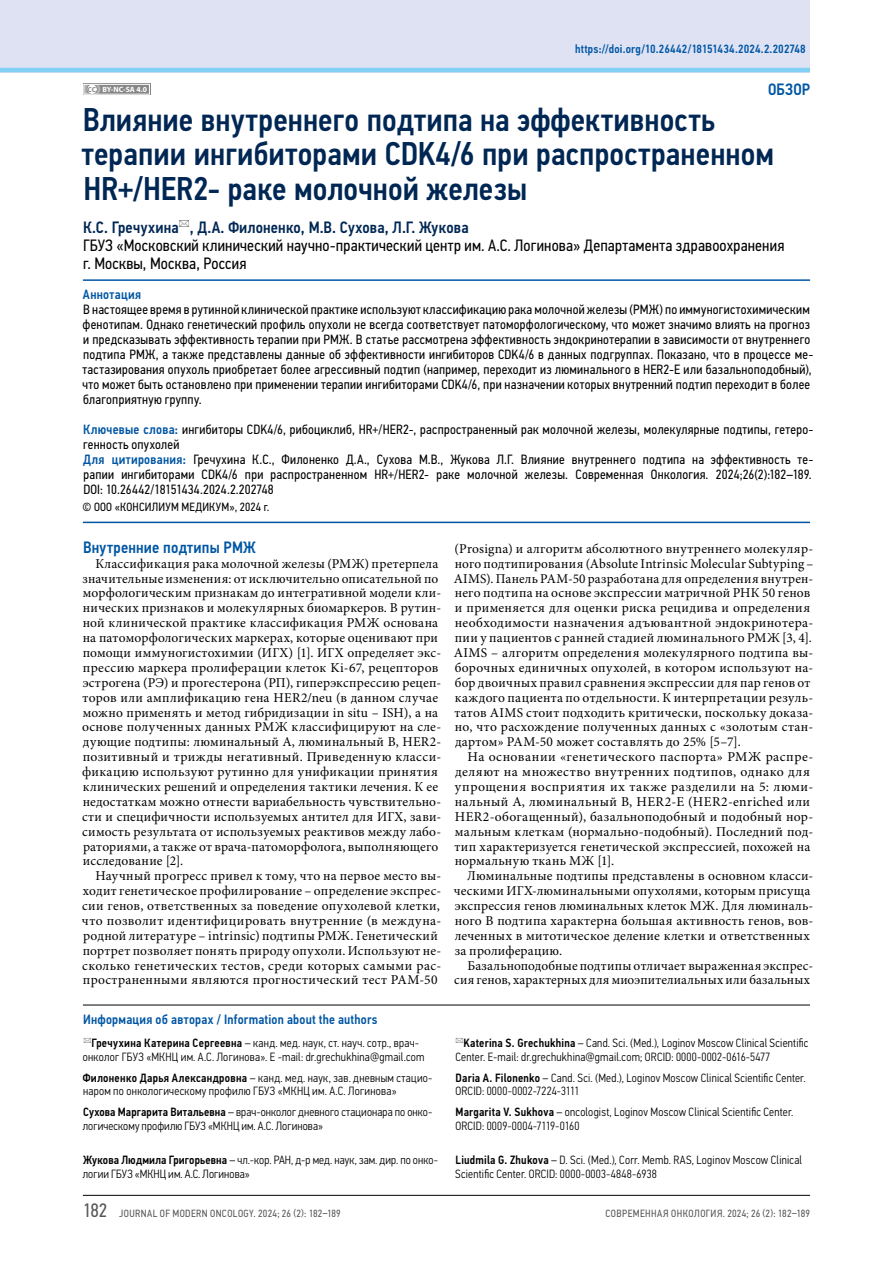
<style>
.page{position:relative;width:893px;height:1263px;background:#fff}
.page>*{position:absolute;margin:0;border:0;box-sizing:border-box;transform-origin:0 0}
.t1{font:500 33px/34.5px "Eco Vector Cond";letter-spacing:.005em;color:#002754}
.t2{font:16.5px/18px "Eco Vector Cond";letter-spacing:.01em;color:#000}
.t3{font:500 16.5px "Eco Vector Cond";letter-spacing:.01em;color:#002754}
.t4{font:500 16.5px "Eco Vector Cond";letter-spacing:.01em;color:#0056a4}
.t5{font:13.5px/14.9px "Minion Pro";letter-spacing:.02em;color:#000}
.t6{font:13.5px/15px "Eco Vector Cond";letter-spacing:.02em;color:#000}
.t7{font:500 13.5px "Eco Vector Cond";letter-spacing:.02em;color:#0056a4}
.t8{font:300 12px/13.5px "Eco Vector Cond";letter-spacing:.02em;color:#000}
.t9{font:500 12px "Eco Vector Cond";letter-spacing:.015em;color:#0056a4}
.t10{font:12px "Eco Vector Cond";letter-spacing:.02em;color:#000}
.t11{font:10.5px "Eco Vector Cond";letter-spacing:.04em;color:#575756}
.t12{font:700 7.65px "Myriad Pro";color:#fff}
.s1{font-size:7.2px;color:#878787}
.s2{font-weight:500;color:#0056a4}
.s3{font-weight:500}
.s4{font-size:19.5px}
</style>
<div class="page">
<div style="left:0;top:0;width:810px;height:72px;background:#dee2f3"></div>
<div style="left:83px;top:84px;width:67px;height:11px;background:#878787"></div>
<svg style="left:85px;top:86px;width:3px;height:7px"></svg>
<div style="left:91px;top:84px;width:10px;height:10px;background:#b3b2b2;border-radius:50%"></div>
<div style="left:87px;top:84px;width:10px;height:10px;background:#fff;border-radius:50%"></div>
<div style="left:87px;top:84px;width:11px;height:11px;border:1px solid #878787;border-radius:50%"></div>
<div style="left:83px;top:84px;width:67px;height:11px;border:1px solid #fff"></div>
<hr style="left:0;top:68px;width:810px;height:4px;background:#83d0f5">
<hr style="left:83px;top:1195px;width:727px;height:1px;background:#000">
<hr style="left:83px;top:279px;width:727px;height:2px;background:#0056a4">
<hr style="left:83px;top:522px;width:727px;height:1px;background:#0056a4">
<hr style="left:83px;top:1005px;width:355px;height:1px;background:#000">
<svg style="left:438px;top:1005px;width:17px;height:1px"></svg>
<hr style="left:455px;top:1005px;width:355px;height:1px;background:#000">
<p class="t12" style="left:88px;top:84px;width:61px"><span class="s1">CC</span> BY-NC-SA 4.0</p>
<p class="t9" style="left:575px;top:42px;width:232px">https://doi.org/10.26442/18151434.2024.2.202748</p>
<p class="t4" style="left:768px;top:79px;width:44px">ОБЗОР</p>
<h1 class="t1" style="left:82px;top:102px;width:694px">Влияние внутреннего подтипа на эффективность терапии ингибиторами CDK4/6 при распространенном<br>HR+/HER2- раке молочной железы</h1>
<p class="t3" style="left:83px;top:217px;width:387px">К.С. Гречухина , Д.А. Филоненко, М.В. Сухова, Л.Г. Жукова</p>
<p class="t2" style="left:83px;top:236px;width:703px">ГБУЗ «Московский клинический научно-практический центр им. А.С. Логинова» Департамента здравоохранения г. Москвы, Москва, Россия</p>
<p class="t7" style="left:83px;top:286px;width:60px">Аннотация</p>
<p class="t6" style="left:82px;top:302px;width:732px">В настоящее время в рутинной клинической практике используют классификацию рака молочной железы (РМЖ) по иммуногистохимическим фенотипам. Однако генетический профиль опухоли не всегда соответствует патоморфологическому, что может значимо влиять на прогноз и предсказывать эффективность терапии при РМЖ. В статье рассмотрена эффективность эндокринотерапии в зависимости от внутреннего подтипа РМЖ, а также представлены данные об эффективности ингибиторов CDK4/6 в данных подгруппах. Показано, что в процессе ме&shy;тастазирования опухоль приобретает более агрессивный подтип (например, переходит из люминального в HER2-E или базальноподобный), что может быть остановлено при применении терапии ингибиторами CDK4/6, при назначении которых внутренний подтип переходит в более благоприятную группу.</p>
<p class="t6" style="left:83px;top:422px;width:732px"><span class="s2">Ключевые слова:</span> ингибиторы CDK4/6, рибоциклиб, HR+/HER2-, распространенный рак молочной железы, молекулярные подтипы, гетеро&shy;генность опухолей<br><span class="s2">Для цитирования:</span> Гречухина К.С., Филоненко Д.А., Сухова М.В., Жукова Л.Г. Влияние внутреннего подтипа на эффективность те&shy;рапии ингибиторами CDK4/6 при распространенном HR+/HER2- раке молочной железы. Современная Онкология. 2024;26(2):182–189.<br>DOI: 10.26442/18151434.2024.2.202748</p>
<p class="t10" style="left:83px;top:500px;width:188px">© ООО «КОНСИЛИУМ МЕДИКУМ», 2024 г.</p>
<p class="t4" style="left:83px;top:537px;width:174px">Внутренние подтипы РМЖ</p>
<p class="t5" style="left:82px;top:556px;width:361px;text-indent:13px">Классификация рака молочной железы (РМЖ) претерпела значительные изменения: от исключительно описательной по морфологическим признакам до интегративной модели кли&shy;нических признаков и молекулярных биомаркеров. В рутин&shy;ной клинической практике классификация РМЖ основана на патоморфологических маркерах, которые оценивают при помощи иммуногистохимии (ИГХ) [1]. ИГХ определяет экс&shy;прессию маркера пролиферации клеток Ki-67, рецепторов эстрогена (РЭ) и прогестерона (РП), гиперэкспрессию рецеп&shy;торов или амплификацию гена HER2/neu (в данном случае можно применять и метод гибридизации in situ – ISH), а на основе полученных данных РМЖ классифицируют на сле&shy;дующие подтипы: люминальный А, люминальный В, HER2- позитивный и трижды негативный. Приведенную класси&shy;фикацию используют рутинно для унификации принятия клинических решений и определения тактики лечения. К ее недостаткам можно отнести вариабельность чувствительно&shy;сти и специфичности используемых антител для ИГХ, зави&shy;симость результата от используемых реактивов между лабо&shy;раториями, а также от врача-патоморфолога, выполняющего исследование [2].</p>
<p class="t5" style="left:82px;top:869px;width:361px;text-indent:14px">Научный прогресс привел к тому, что на первое место вы&shy;ходит генетическое профилирование – определение экспрес&shy;сии генов, ответственных за поведение опухолевой клетки, что позволит идентифицировать внутренние (в междуна&shy;родной литературе – intrinsic) подтипы РМЖ. Генетический портрет позволяет понять природу опухоли. Используют не&shy;сколько генетических тестов, среди которых самыми рас&shy;пространенными являются прогностический тест РАМ-50</p>
<p class="t5" style="left:454px;top:542px;width:361px">(Prosigna) и алгоритм абсолютного внутреннего молекуляр&shy;ного подтипирования (Absolute Intrinsic Molecular Subtyping – AIMS). Панель PAM-50 разработана для определения внутрен&shy;него подтипа на основе экспрессии матричной РНК 50 генов и применяется для оценки риска рецидива и определения необходимости назначения адъювантной эндокринотера&shy;пии у пациентов с ранней стадией люминального РМЖ [3, 4].<br>AIMS – алгоритм определения молекулярного подтипа вы&shy;борочных единичных опухолей, в котором используют на&shy;бор двоичных правил сравнения экспрессии для пар генов от каждого пациента по отдельности. К интерпретации резуль&shy;татов AIMS стоит подходить критически, поскольку доказа&shy;но, что расхождение полученных данных с «золотым стан&shy;дартом» РАМ-50 может составлять до 25% [5–7].</p>
<p class="t5" style="left:455px;top:750px;width:360px;text-indent:13px">На основании «генетического паспорта» РМЖ распре&shy;деляют на множество внутренних подтипов, однако для упрощения восприятия их также разделили на 5: люми&shy;нальный А, люминальный В, HER2-E (HER2-enriched или HER2-обогащенный), базальноподобный и подобный нор&shy;мальным клеткам (нормально-подобный). Последний под&shy;тип характеризуется генетической экспрессией, похожей на нормальную ткань МЖ [1].</p>
<p class="t5" style="left:454px;top:869px;width:361px;text-indent:13px">Люминальные подтипы представлены в основном класси&shy;ческими ИГХ-люминальными опухолями, которым присуща экспрессия генов люминальных клеток МЖ. Для люминаль&shy;ного В подтипа характерна большая активность генов, вов&shy;леченных в митотическое деление клетки и ответственных за пролиферацию.</p>
<p class="t5" style="left:454px;top:958px;width:360px;text-align:right">Базальноподобные подтипы отличает выраженная экспрес&shy;сия генов, характерных для миоэпителиальных или базальных</p>
<p class="t7" style="left:83px;top:1011px;width:296px">Информация об авторах / Information about the authors</p>
<p class="t8" style="left:83px;top:1037px;width:343px;text-align:center"><span class="s3">Гречухина Катерина Сергеевна</span> – канд. мед. наук, ст. науч. сотр., врач&shy;онколог ГБУЗ «МКНЦ им. А.С. Логинова». E -mail: dr.grechukhina@gmail.com</p>
<p class="t8" style="left:455px;top:1037px;width:354px;text-indent:8px"><span class="s3">Katerina S. Grechukhina</span> – Cand. Sci. (Med.), Loginov Moscow Clinical Scientific<br>Center. E-mail: dr.grechukhina@gmail.com; ORCID: 0000-0002-0616-5477</p>
<p class="t8" style="left:83px;top:1071px;width:351px"><span class="s3">Филоненко Дарья Александровна</span> – канд. мед. наук, зав. дневным стацио&shy;наром по онкологическому профилю ГБУЗ «МКНЦ им. А.С. Логинова»</p>
<p class="t8" style="left:455px;top:1071px;width:352px"><span class="s3">Daria A. Filonenko</span> – Cand. Sci. (Med.), Loginov Moscow Clinical Scientific Center.<br>ORCID: 0000-0002-7224-3111</p>
<p class="t8" style="left:83px;top:1106px;width:351px"><span class="s3">Сухова Маргарита Витальевна</span> – врач-онколог дневного стационара по онко&shy;логическому профилю ГБУЗ «МКНЦ им. А.С. Логинова»</p>
<p class="t8" style="left:455px;top:1106px;width:339px"><span class="s3">Margarita V. Sukhova</span> – oncologist, Loginov Moscow Clinical Scientific Center.<br>ORCID: 0009-0004-7119-0160</p>
<p class="t8" style="left:83px;top:1154px;width:357px"><span class="s3">Жукова Людмила Григорьевна</span> – чл.-кор. РАН, д-р мед. наук, зам. дир. по онко&shy;логии ГБУЗ «МКНЦ им. А.С. Логинова»</p>
<p class="t8" style="left:455px;top:1154px;width:348px"><span class="s3">Liudmila G. Zhukova</span> – D. Sci. (Med.), Corr. Memb. RAS, Loginov Moscow Clinical<br>Scientific Center. ORCID: 0000-0003-4848-6938</p>
<p class="t11" style="left:83px;top:1208px;width:259px"><span class="s4">182</span> JOURNAL OF MODERN ONCOLOGY. 2024; 26 (2): 182–189</p>
<p class="t11" style="left:605px;top:1208px;width:206px">СОВРЕМЕННАЯ ОНКОЛОГИЯ. 2024; 26 (2): 182–189</p>
</div>
